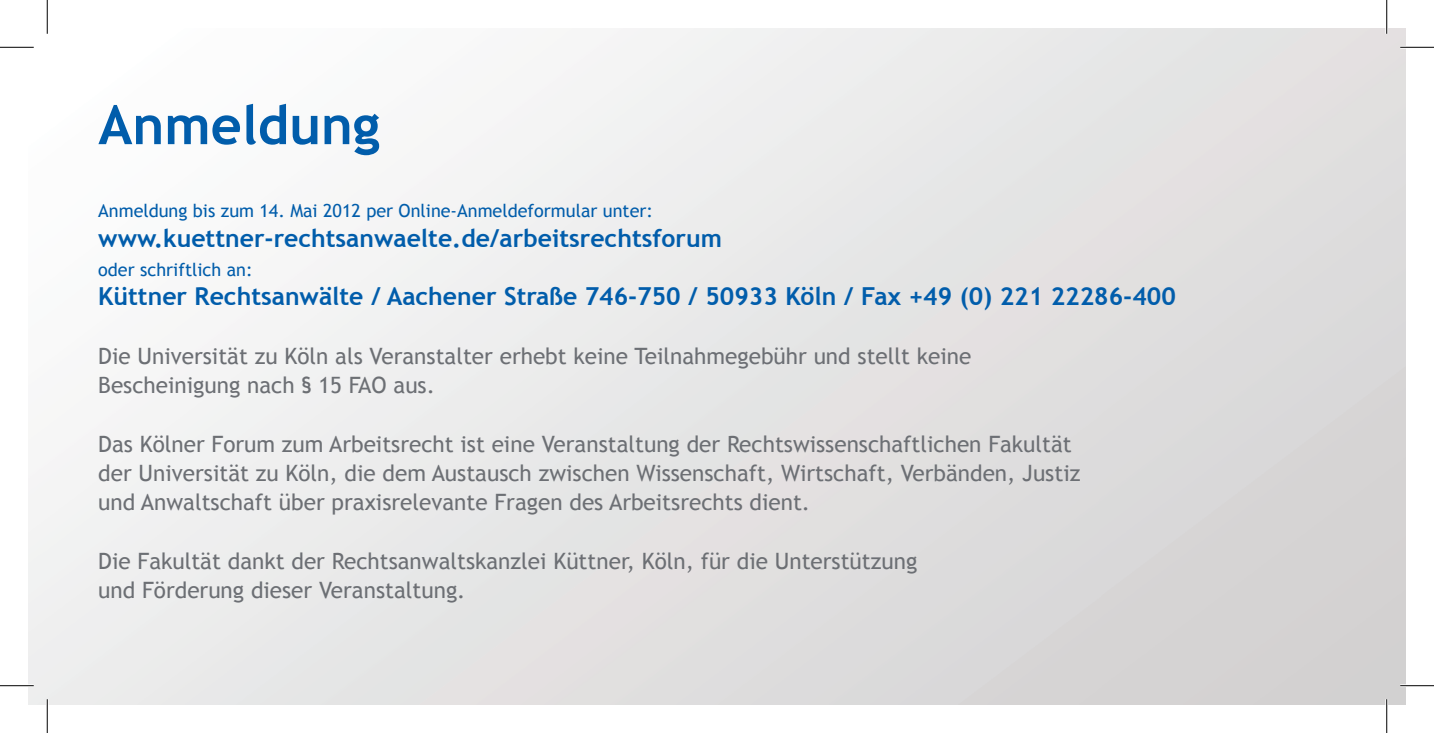
<style>
.page{position:relative;width:1434px;height:733px;background:#fff}
.page>*{position:absolute;margin:0;border:0;box-sizing:border-box;transform-origin:0 0}
.t1{font:700 54px "Trebuchet MS";color:#015dab}
.t2{font:700 24.75px "Trebuchet MS";color:#015dab}
.t3{font:22.5px/29.2px "Trebuchet MS";color:#6c6f74}
.t4{font:18px "Trebuchet MS";color:#015dab}
</style>
<div class="page">
<hr style="left:0;top:47px;width:34px;height:1px;background:#000">
<hr style="left:1400px;top:47px;width:34px;height:1px;background:#000">
<hr style="left:0;top:685px;width:34px;height:1px;background:#000">
<hr style="left:1400px;top:685px;width:34px;height:1px;background:#000">
<hr style="left:47px;top:0;width:1px;height:34px;background:#000">
<hr style="left:47px;top:699px;width:1px;height:33px;background:#000">
<hr style="left:1386px;top:0;width:1px;height:34px;background:#000">
<hr style="left:1386px;top:699px;width:1px;height:33px;background:#000">
<h1 class="t1" style="left:98px;top:91px;width:283px">Anmeldung</h1>
<p class="t4" style="left:98px;top:200px;width:556px">Anmeldung bis zum 14. Mai 2012 per Online-Anmeldeformular unter:</p>
<p class="t2" style="left:98px;top:222px;width:625px">www.kuettner-rechtsanwaelte.de/arbeitsrechtsforum</p>
<p class="t4" style="left:98px;top:259px;width:156px">oder schriftlich an:</p>
<p class="t2" style="left:98px;top:281px;width:1079px">Küttner Rechtsanwälte / Aachener Straße 746-750 / 50933 Köln / Fax +49 (0) 221 22286-400</p>
<p class="t3" style="left:98px;top:341px;width:875px">Die Universität zu Köln als Veranstalter erhebt keine Teilnahmegebühr und stellt keine<br>Bescheinigung nach § 15 FAO aus.</p>
<p class="t3" style="left:98px;top:429px;width:984px">Das Kölner Forum zum Arbeitsrecht ist eine Veranstaltung der Rechtswissenschaftlichen Fakultät der Universität zu Köln, die dem Austausch zwischen Wissenschaft, Wirtschaft, Verbänden, Justiz und Anwaltschaft über praxisrelevante Fragen des Arbeitsrechts dient.</p>
<p class="t3" style="left:98px;top:546px;width:821px">Die Fakultät dankt der Rechtsanwaltskanzlei Küttner, Köln, für die Unterstützung und Förderung dieser Veranstaltung.</p>
</div>
